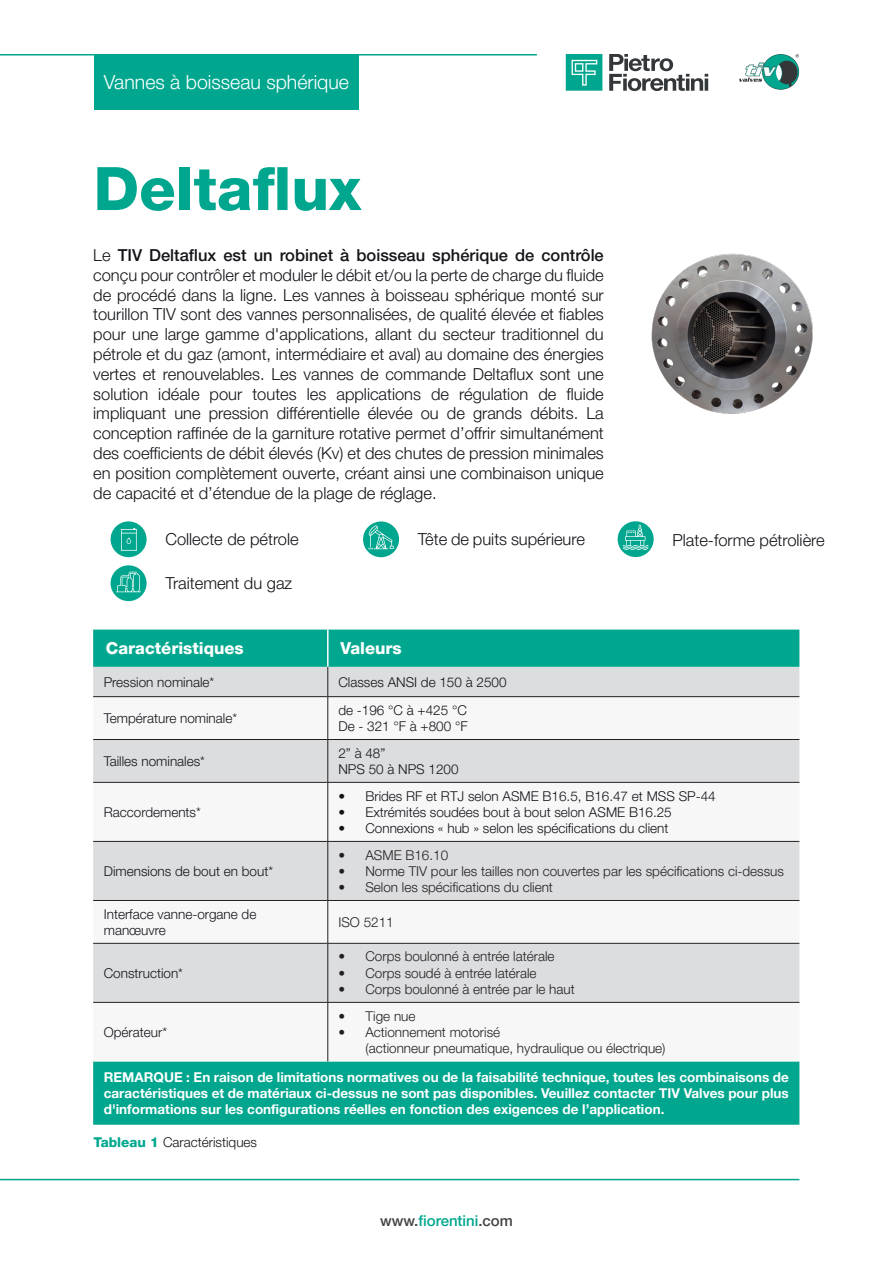
<style>
.page{position:relative;width:893px;height:1263px;background:#fff}
.page>*{position:absolute;margin:0;border:0;box-sizing:border-box;transform-origin:0 0}
.Titolo_Capitolo{font:800 60px "Helvetica Neue LT Pro";color:#00a78e}
.t1{font:300 19.5px "Helvetica Neue LT Pro";color:#fff}
.Testo{font:300 16.5px/19.8px "Helvetica Neue LT Pro";color:#121418;text-align:justify}
.titoli_tabella_bianc{font:800 16.5px "Helvetica Neue LT Pro";color:#fff}
.titoletto_technische{font:500 15px "Helvetica Neue LT Pro";color:#00a78e}
.testo_tabella{font:300 13.5px/16.2px "Helvetica Neue LT Pro";color:#121418}
.testo_tabella-2{font:300 13.5px/16.2px "Helvetica Neue LT Pro";color:#231f20}
.testo_tabella-3{font:700 13.5px/16.2px "Helvetica Neue LT Pro";color:#fff;text-align:justify}
.s1{font-weight:500}
.s2{font-weight:800;color:#00a78e}
.s3{color:#414243}
</style>
<div class="page">
<hr style="left:0;top:1179px;width:799px;height:1px;background:#00a78e">
<div style="left:94px;top:55px;width:264px;height:55px;background:#00a78e"></div>
<hr style="left:0;top:54px;width:537px;height:2px;background:#00a78e">
<svg style="left:609px;top:54px;width:99px;height:37px"></svg>
<svg style="left:566px;top:54px;width:36px;height:37px"></svg>
<svg style="left:739px;top:54px;width:60px;height:36px"></svg>
<div style="left:93px;top:630px;width:706px;height:495px;background:#00a78e"></div>
<div style="left:93px;top:667px;width:706px;height:29px;background:#dcdddf"></div>
<svg style="left:93px;top:697px;width:706px;height:364px"></svg>
<hr style="left:327px;top:630px;width:2px;height:37px;background:#fff">
<svg style="left:328px;top:667px;width:1px;height:29px"></svg>
<hr style="left:93px;top:696px;width:235px;height:1px;background:#231f20">
<hr style="left:328px;top:696px;width:471px;height:1px;background:#231f20">
<hr style="left:328px;top:697px;width:1px;height:42px;background:#231f20">
<hr style="left:93px;top:739px;width:235px;height:1px;background:#231f20">
<hr style="left:328px;top:739px;width:471px;height:1px;background:#231f20">
<hr style="left:328px;top:740px;width:1px;height:42px;background:#231f20">
<hr style="left:93px;top:782px;width:235px;height:1px;background:#231f20">
<hr style="left:328px;top:782px;width:471px;height:1px;background:#231f20">
<hr style="left:328px;top:782px;width:1px;height:59px;background:#231f20">
<hr style="left:93px;top:841px;width:235px;height:1px;background:#231f20">
<hr style="left:328px;top:841px;width:471px;height:1px;background:#231f20">
<hr style="left:328px;top:841px;width:1px;height:59px;background:#231f20">
<hr style="left:93px;top:900px;width:235px;height:1px;background:#231f20">
<hr style="left:328px;top:900px;width:471px;height:1px;background:#231f20">
<hr style="left:328px;top:901px;width:1px;height:42px;background:#231f20">
<hr style="left:93px;top:943px;width:235px;height:1px;background:#231f20">
<hr style="left:328px;top:943px;width:471px;height:1px;background:#231f20">
<hr style="left:328px;top:943px;width:1px;height:59px;background:#231f20">
<hr style="left:93px;top:1002px;width:235px;height:1px;background:#231f20">
<hr style="left:328px;top:1002px;width:471px;height:1px;background:#231f20">
<hr style="left:328px;top:1002px;width:1px;height:59px;background:#231f20">
<div style="left:111px;top:521px;width:36px;height:36px;background:#00a78e;border-radius:50%"></div>
<svg style="left:121px;top:528px;width:16px;height:23px"></svg>
<svg style="left:363px;top:521px;width:36px;height:36px"></svg>
<svg style="left:368px;top:525px;width:26px;height:24px"></svg>
<div style="left:111px;top:565px;width:36px;height:36px;background:#00a78e;border-radius:50%"></div>
<svg style="left:116px;top:572px;width:25px;height:20px"></svg>
<div style="left:618px;top:521px;width:36px;height:36px;background:#00a78e;border-radius:50%"></div>
<svg style="left:623px;top:525px;width:25px;height:25px"></svg>
<img style="left:651px;top:253px;width:162px;height:161px">
<p class="t1" style="left:104px;top:70px;width:247px">Vannes à boisseau sphérique</p>
<p class="Titolo_Capitolo" style="left:94px;top:153px;width:269px">Deltaflux</p>
<p class="Testo" style="left:93px;top:245px;width:512px">Le <span class="s1">TIV Deltaflux est un robinet à boisseau sphérique de contrôle </span>conçu pour contrôler et moduler le débit et/ou la perte de charge du fluide de procédé dans la ligne. Les vannes à boisseau sphérique monté sur tourillon TIV sont des vannes personnalisées, de qualité élevée et fiables pour une large gamme d'applications, allant du secteur traditionnel du pétrole et du gaz (amont, intermédiaire et aval) au domaine des énergies vertes et renouvelables. Les vannes de commande Deltaflux sont une solution idéale pour toutes les applications de régulation de fluide impliquant une pression différentielle élevée ou de grands débits. La conception raffinée de la garniture rotative permet d’offrir simultanément des coefficients de débit élevés (Kv) et des chutes de pression minimales en position complètement ouverte, créant ainsi une combinaison unique de capacité et d’étendue de la plage de réglage.</p>
<p class="Testo" style="left:165px;top:529px;width:135px">Collecte de pétrole</p>
<p class="Testo" style="left:418px;top:529px;width:169px">Tête de puits supérieure</p>
<p class="Testo" style="left:672px;top:529px;width:154px">Plate-forme pétrolière</p>
<p class="Testo" style="left:165px;top:573px;width:128px">Traitement du gaz</p>
<p class="titoli_tabella_bianc" style="left:106px;top:638px;width:139px">Caractéristiques</p>
<p class="titoli_tabella_bianc" style="left:341px;top:638px;width:63px">Valeurs</p>
<p class="testo_tabella" style="left:104px;top:673px;width:112px">Pression nominale*</p>
<p class="testo_tabella" style="left:338px;top:673px;width:170px">Classes ANSI de 150 à 2500</p>
<p class="testo_tabella" style="left:104px;top:710px;width:135px">Température nominale*</p>
<p class="testo_tabella" style="left:338px;top:702px;width:130px">de -196 °C à +425 °C</p>
<p class="testo_tabella" style="left:338px;top:718px;width:131px">De - 321 °F à +800 °F</p>
<p class="testo_tabella" style="left:104px;top:752px;width:103px">Tailles nominales*</p>
<p class="testo_tabella" style="left:104px;top:803px;width:99px">Raccordements*</p>
<p class="testo_tabella" style="left:104px;top:862px;width:171px">Dimensions de bout en bout*</p>
<p class="testo_tabella" style="left:338px;top:744px;width:49px">2” à 48”</p>
<p class="testo_tabella" style="left:338px;top:761px;width:122px">NPS 50 à NPS 1200</p>
<p class="testo_tabella" style="left:338px;top:787px;width:379px">• Brides RF et RTJ selon ASME B16.5, B16.47 et MSS SP-44</p>
<p class="testo_tabella" style="left:338px;top:803px;width:335px">• Extrémités soudées bout à bout selon ASME B16.25</p>
<p class="testo_tabella" style="left:338px;top:820px;width:332px">• Connexions « hub » selon les spécifications du client</p>
<p class="testo_tabella-2" style="left:338px;top:846px;width:111px">• ASME B16.10</p>
<p class="testo_tabella-2" style="left:338px;top:862px;width:447px">• Norme TIV pour les tailles non couvertes par les spécifications ci-dessus</p>
<p class="testo_tabella-2" style="left:338px;top:879px;width:216px">• Selon les spécifications du client</p>
<p class="testo_tabella" style="left:104px;top:905px;width:154px">Interface vanne-organe de manœuvre</p>
<p class="testo_tabella-2" style="left:338px;top:913px;width:57px">ISO 5211</p>
<p class="testo_tabella" style="left:104px;top:964px;width:81px">Construction*</p>
<p class="testo_tabella-2" style="left:338px;top:948px;width:218px">• Corps boulonné à entrée latérale</p>
<p class="testo_tabella-2" style="left:338px;top:964px;width:200px">• Corps soudé à entrée latérale</p>
<p class="testo_tabella-2" style="left:338px;top:981px;width:238px">• Corps boulonné à entrée par le haut</p>
<p class="testo_tabella-2" style="left:338px;top:1007px;width:79px">• Tige nue</p>
<p class="testo_tabella-2" style="left:365px;top:1023px;width:302px;text-indent:-27px">• Actionnement motorisé<br>(actionneur pneumatique, hydraulique ou électrique)</p>
<p class="testo_tabella-3" style="left:104px;top:1068px;width:686px">REMARQUE : En raison de limitations normatives ou de la faisabilité technique, toutes les combinaisons de caractéristiques et de matériaux ci-dessus ne sont pas disponibles. Veuillez contacter TIV Valves pour plus d'informations sur les configurations réelles en fonction des exigences de l’application.</p>
<p class="testo_tabella" style="left:104px;top:1023px;width:65px">Opérateur*</p>
<p class="testo_tabella" style="left:94px;top:1134px;width:165px"><span class="s2">Tableau 1</span> Caractéristiques</p>
<p class="titoletto_technische" style="left:380px;top:1211px;width:134px"><span class="s3">www.</span>fiorentini<span class="s3">.com</span></p>
</div>
